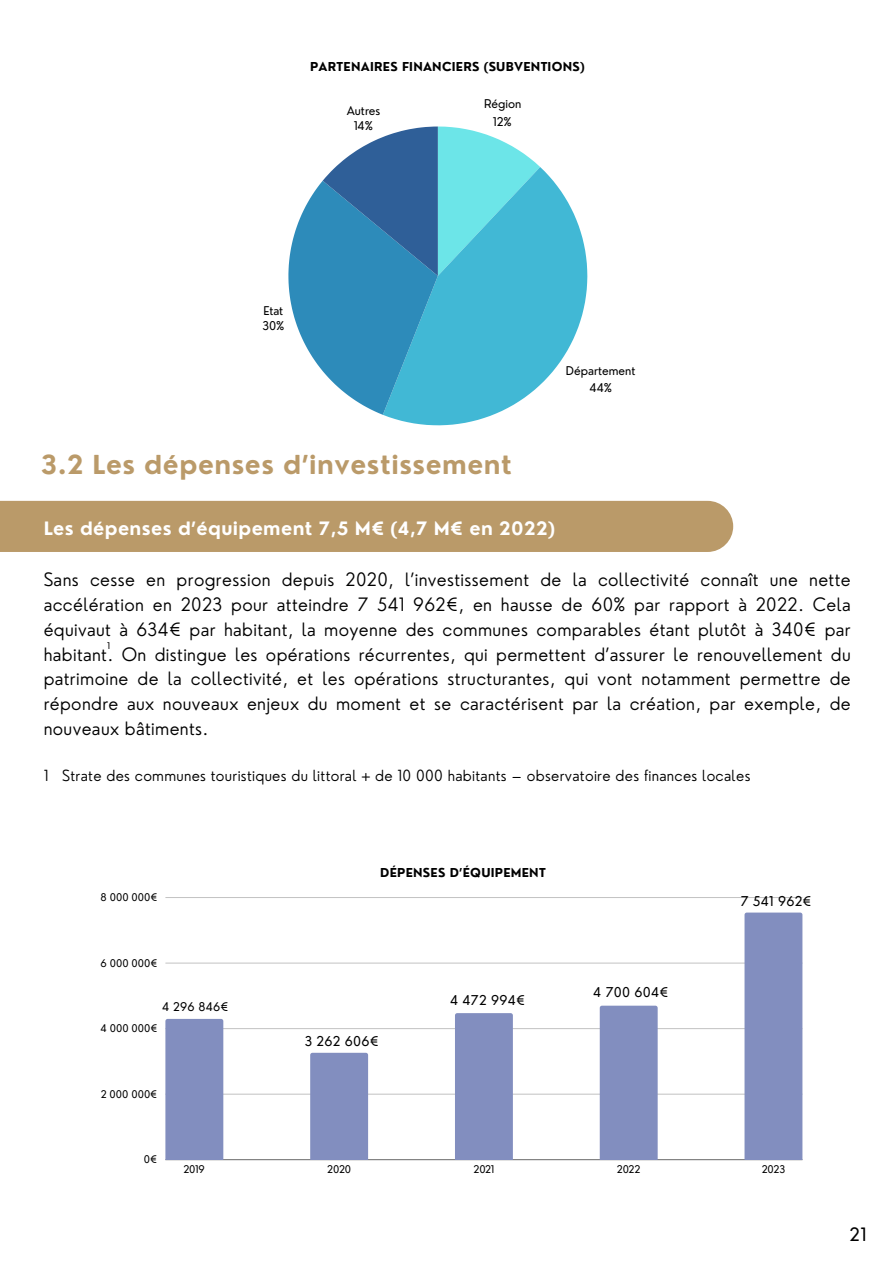
<style>
.page{position:relative;width:894px;height:1264px;background:#fff}
.page>*{position:absolute;margin:0;border:0;box-sizing:border-box;transform-origin:0 0}
.t1{font:700 25.5px "Nourd";letter-spacing:.02em;color:#ba9a69}
.t2{font:300 18px/24.8px "Nourd";letter-spacing:.02em;color:#000;text-align:justify}
.t3{font:700 18px "Nourd";letter-spacing:.02em;color:#fff}
.t4{font:18px "Nourd";color:#000}
.t5{font:300 15px "Nourd";letter-spacing:.02em;color:#000}
.t6{font:13.2px "Nourd";letter-spacing:.02em;color:#000}
.t7{font:700 12px "Nourd";letter-spacing:.02em;color:#000}
.t8{font:11.85px/17.7px "Nourd";color:#000;text-align:center}
.t9{font:11.7px "Nourd";letter-spacing:.02em;color:#000}
.t10{font:10.35px "Nourd";color:#000}
.t11{font:9px "Nourd";color:#000}
</style>
<div class="page">
<div style="left:0;top:501px;width:733px;height:51px;background:#ba9a69"></div>
<svg style="left:383px;top:167px;width:204px;height:258px;fill:#41b8d5"></svg>
<svg style="left:288px;top:126px;width:252px;height:289px"></svg>
<hr style="left:165px;top:1093px;width:637px;height:1px;background:#000">
<hr style="left:165px;top:1028px;width:637px;height:1px;background:#000">
<hr style="left:165px;top:962px;width:637px;height:1px;background:#000">
<hr style="left:165px;top:897px;width:637px;height:1px;background:#000">
<hr style="left:165px;top:1159px;width:637px;height:1px;background:#000">
<div style="left:165px;top:1018px;width:58px;height:141px;background:#828ebf"></div>
<div style="left:310px;top:1052px;width:58px;height:107px;background:#828ebf"></div>
<div style="left:455px;top:1013px;width:57px;height:146px;background:#828ebf"></div>
<div style="left:599px;top:1005px;width:58px;height:154px;background:#828ebf"></div>
<div style="left:744px;top:912px;width:58px;height:247px;background:#828ebf"></div>
<p class="t7" style="left:310px;top:59px;width:276px">PARTENAIRES FINANCIERS (SUBVENTIONS)</p>
<p class="t8" style="left:347px;top:102px;width:35px;line-height:15.3px">Autres<br>14%</p>
<p class="t8" style="left:484px;top:95px;width:39px">Région<br>12%</p>
<p class="t8" style="left:262px;top:302px;width:24px;line-height:15.3px;text-align:left">Etat<br>30%</p>
<h5 class="t1" style="left:41px;top:448px;width:472px">3.2 Les dépenses d’investissement</h5>
<p class="t8" style="left:565px;top:361px;width:71px">Département<br>44%</p>
<h1 class="t3" style="left:44px;top:517px;width:512px">Les dépenses d’équipement 7,5 M€ (4,7 M€ en 2022)</h1>
<h2 class="t2" style="left:44px;top:567px;width:808px">Sans cesse en progression depuis 2020, l’investissement de la collectivité connaît une nette accélération en 2023 pour atteindre 7 541 962€, en hausse de 60% par rapport à 2022. Cela équivaut à 634€ par habitant, la moyenne des communes comparables étant plutôt à 340€ par habitant. On distingue les opérations récurrentes, qui permettent d’assurer le renouvellement du patrimoine de la collectivité, et les opérations structurantes, qui vont notamment permettre de répondre aux nouveaux enjeux du moment et se caractérisent par la création, par exemple, de nouveaux bâtiments.</h2>
<h3 class="t5" style="left:44px;top:766px;width:708px">1 Strate des communes touristiques du littoral + de 10 000 habitants – observatoire des finances locales</h3>
<h6 class="t11" style="left:107px;top:640px;width:4px">1</h6>
<p class="t10" style="left:100px;top:891px;width:58px">8 000 000€</p>
<p class="t10" style="left:100px;top:956px;width:59px">6 000 000€</p>
<p class="t9" style="left:162px;top:999px;width:68px">4 296 846€</p>
<p class="t10" style="left:100px;top:1022px;width:58px">4 000 000€</p>
<p class="t10" style="left:101px;top:1087px;width:58px">2 000 000€</p>
<h5 class="t7" style="left:380px;top:865px;width:167px">DÉPENSES D’ÉQUIPEMENT</h5>
<h6 class="t6" style="left:304px;top:1033px;width:76px">3 262 606€</h6>
<h6 class="t6" style="left:450px;top:991px;width:76px">4 472 994€</h6>
<h6 class="t6" style="left:593px;top:983px;width:77px">4 700 604€</h6>
<p class="t6" style="left:740px;top:892px;width:72px">7 541 962€</p>
<p class="t10" style="left:144px;top:1153px;width:15px">0€</p>
<p class="t10" style="left:183px;top:1162px;width:23px">2019</p>
<p class="t10" style="left:327px;top:1162px;width:26px">2020</p>
<p class="t10" style="left:473px;top:1162px;width:22px">2021</p>
<p class="t10" style="left:616px;top:1162px;width:25px">2022</p>
<p class="t10" style="left:761px;top:1162px;width:25px">2023</p>
<h4 class="t4" style="left:849px;top:1223px;width:18px">21</h4>
</div>
